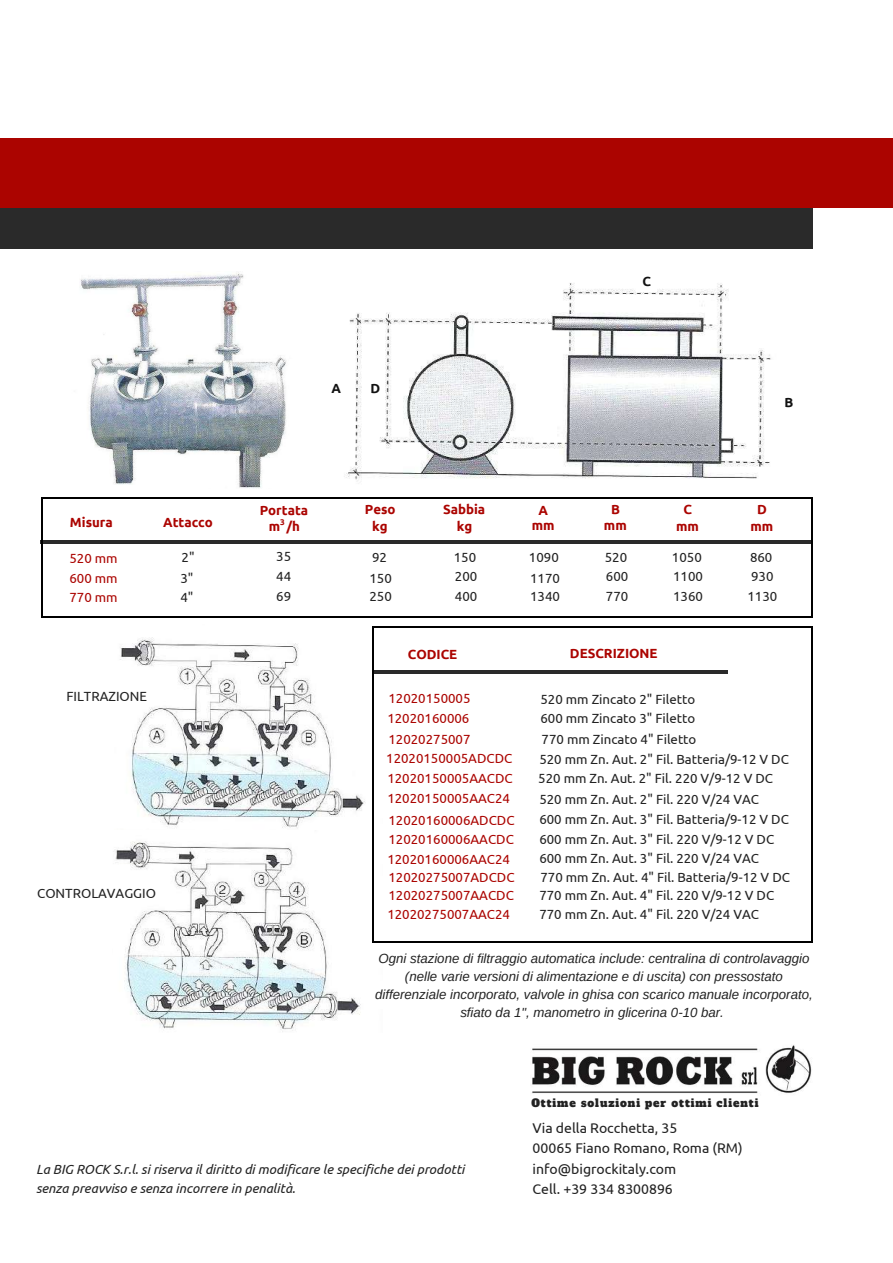
<style>
.page{position:relative;width:893px;height:1263px;background:#fff}
.page>*{position:absolute;margin:0;border:0;box-sizing:border-box;transform-origin:0 0}
.t1{font:14.1px/20.2px "Ubuntu";color:#222}
.t2{font:13.2px "Ubuntu";color:#222}
.t3{font:italic 13.2px/18px "Arimo";color:#222;text-align:center}
.t4{font:13.2px/19.2px "Ubuntu";color:#ab0400}
.t5{font:italic 13.2px/19.2px "Ubuntu";color:#222}
.t6{font:700 13.2px/17px "Ubuntu";color:#ab0400;text-align:center}
.t7{font:700 13.2px "Ubuntu";color:#121212}
.t8{font:10.8px "Alfa Slab One";letter-spacing:.09em;color:#222}
.t9{font:700 8.25px "Ubuntu";color:#ab0400}
.s1{font-family:"DejaVu Sans"}
</style>
<div class="page">
<div style="left:0;top:195px;width:813px;height:54px;background:#2a2a2a"></div>
<div style="left:0;top:138px;width:893px;height:70px;background:#ab0400"></div>
<img style="left:532px;top:1045px;width:280px;height:49px">
<img style="left:344px;top:283px;width:427px;height:198px">
<div style="left:318px;top:370px;width:37px;height:38px;background:#fff"></div>
<div style="left:365px;top:370px;width:20px;height:38px;background:#fff"></div>
<div style="left:765px;top:394px;width:20px;height:37px;background:#fff"></div>
<div style="left:636px;top:274px;width:20px;height:18px;background:#fff"></div>
<hr style="left:40px;top:540px;width:772px;height:4px;background:#2a2a2a">
<img style="left:80px;top:272px;width:206px;height:216px">
<img style="left:115px;top:819px;width:268px;height:213px">
<img style="left:115px;top:637px;width:251px;height:193px">
<hr style="left:374px;top:670px;width:353px;height:3px;background:#2a2a2a">
<hr style="left:372px;top:628px;width:1px;height:313px;background:#000">
<hr style="left:811px;top:628px;width:2px;height:313px;background:#000">
<hr style="left:373px;top:941px;width:438px;height:1px;background:#000">
<hr style="left:373px;top:626px;width:438px;height:2px;background:#000">
<hr style="left:41px;top:498px;width:1px;height:118px;background:#000">
<hr style="left:811px;top:498px;width:2px;height:118px;background:#000">
<hr style="left:42px;top:616px;width:769px;height:2px;background:#000">
<hr style="left:42px;top:497px;width:769px;height:1px;background:#000">
<p class="t7" style="left:643px;top:274px;width:10px">C</p>
<p class="t7" style="left:331px;top:381px;width:11px">A</p>
<p class="t7" style="left:371px;top:381px;width:11px">D</p>
<p class="t7" style="left:784px;top:395px;width:10px">B</p>
<p class="t6" style="left:260px;top:502px;width:50px">Portata</p>
<p class="t6" style="left:365px;top:500px;width:32px">Peso kg</p>
<p class="t6" style="left:443px;top:500px;width:44px">Sabbia kg</p>
<p class="t6" style="left:532px;top:503px;width:24px;line-height:14.7px">A mm</p>
<p class="t6" style="left:604px;top:501px;width:24px;line-height:15.8px">B mm</p>
<p class="t6" style="left:676px;top:500px;width:24px">C mm</p>
<p class="t6" style="left:750px;top:500px;width:24px">D mm</p>
<p class="t6" style="left:70px;top:514px;width:44px">Misura</p>
<p class="t6" style="left:163px;top:514px;width:51px">Attacco</p>
<p class="t2" style="left:182px;top:550px;width:14px">2"</p>
<p class="t2" style="left:276px;top:549px;width:16px">35</p>
<p class="t2" style="left:372px;top:550px;width:16px">92</p>
<p class="t2" style="left:454px;top:550px;width:24px">150</p>
<p class="t2" style="left:529px;top:550px;width:31px">1090</p>
<p class="t2" style="left:605px;top:550px;width:24px">520</p>
<p class="t2" style="left:672px;top:550px;width:31px">1050</p>
<p class="t2" style="left:750px;top:550px;width:24px">860</p>
<p class="t9" style="left:280px;top:518px;width:6px">3</p>
<p class="t6" style="left:269px;top:517px;width:33px">m /h</p>
<p class="t4" style="left:70px;top:549px;width:50px">520 mm<br>600 mm</p>
<p class="t2" style="left:180px;top:570px;width:14px">3"</p>
<p class="t2" style="left:276px;top:569px;width:16px">44</p>
<p class="t2" style="left:369px;top:570px;width:24px">150</p>
<p class="t2" style="left:455px;top:569px;width:24px">200</p>
<p class="t2" style="left:530px;top:570px;width:31px">1170</p>
<p class="t2" style="left:606px;top:569px;width:24px">600</p>
<p class="t2" style="left:673px;top:569px;width:31px">1100</p>
<p class="t2" style="left:751px;top:569px;width:24px">930</p>
<p class="t4" style="left:70px;top:587px;width:50px">770 mm</p>
<p class="t2" style="left:180px;top:589px;width:14px">4"</p>
<p class="t2" style="left:276px;top:588px;width:16px">69</p>
<p class="t2" style="left:369px;top:588px;width:24px">250</p>
<p class="t2" style="left:455px;top:588px;width:24px">400</p>
<p class="t2" style="left:530px;top:588px;width:31px">1340</p>
<p class="t2" style="left:606px;top:588px;width:24px">770</p>
<p class="t2" style="left:673px;top:588px;width:31px">1360</p>
<p class="t2" style="left:747px;top:588px;width:31px">1130</p>
<p class="t2" style="left:66px;top:688px;width:82px">FILTRAZIONE</p>
<p class="t2" style="left:37px;top:885px;width:120px">CONTROLAVAGGIO</p>
<p class="t6" style="left:408px;top:646px;width:51px">CODICE</p>
<p class="t6" style="left:570px;top:645px;width:89px">DESCRIZIONE</p>
<p class="t4" style="left:388px;top:688px;width:84px">12020150005</p>
<p class="t2" style="left:540px;top:692px;width:156px">520 mm Zincato 2" Filetto</p>
<p class="t4" style="left:387px;top:709px;width:84px">12020160006</p>
<p class="t2" style="left:540px;top:711px;width:156px">600 mm Zincato 3" Filetto</p>
<p class="t4" style="left:388px;top:729px;width:84px">12020275007</p>
<p class="t2" style="left:542px;top:731px;width:156px">770 mm Zincato 4" Filetto</p>
<p class="t4" style="left:386px;top:748px;width:128px">12020150005ADCDC</p>
<p class="t2" style="left:539px;top:751px;width:251px">520 mm Zn. Aut. 2" Fil. Batteria/9-12 V DC</p>
<p class="t4" style="left:387px;top:768px;width:127px">12020150005AACDC</p>
<p class="t2" style="left:538px;top:771px;width:236px">520 mm Zn. Aut. 2" Fil. 220 V/9-12 V DC</p>
<p class="t4" style="left:387px;top:789px;width:124px">12020150005AAC24</p>
<p class="t2" style="left:539px;top:792px;width:221px">520 mm Zn. Aut. 2" Fil. 220 V/24 VAC</p>
<p class="t4" style="left:388px;top:810px;width:128px">12020160006ADCDC</p>
<p class="t2" style="left:539px;top:811px;width:251px">600 mm Zn. Aut. 3" Fil. Batteria/9-12 V DC</p>
<p class="t4" style="left:388px;top:829px;width:127px">12020160006AACDC</p>
<p class="t2" style="left:539px;top:831px;width:236px">600 mm Zn. Aut. 3" Fil. 220 V/9-12 V DC</p>
<p class="t4" style="left:387px;top:849px;width:124px">12020160006AAC24</p>
<p class="t2" style="left:539px;top:851px;width:221px">600 mm Zn. Aut. 3" Fil. 220 V/24 VAC</p>
<p class="t4" style="left:388px;top:868px;width:128px">12020275007ADCDC</p>
<p class="t2" style="left:540px;top:870px;width:251px">770 mm Zn. Aut. 4" Fil. Batteria/9-12 V DC</p>
<p class="t4" style="left:388px;top:886px;width:127px">12020275007AACDC</p>
<p class="t2" style="left:539px;top:888px;width:236px">770 mm Zn. Aut. 4" Fil. 220 V/9-12 V DC</p>
<p class="t4" style="left:387px;top:905px;width:124px">12020275007AAC24</p>
<p class="t2" style="left:539px;top:907px;width:221px">770 mm Zn. Aut. 4" Fil. 220 V/24 VAC</p>
<p class="t3" style="left:375px;top:949px;width:439px">Ogni stazione di filtraggio automatica include: centralina di controlavaggio (nelle varie versioni di alimentazione e di uscita) con pressostato differenziale incorporato, valvole in ghisa con scarico manuale incorporato, sfiato da 1", manometro in glicerina 0-10 bar.</p>
<p class="t8" style="left:531px;top:1096px;width:228px">Ottime soluzioni per ottimi clienti</p>
<p class="t5" style="left:36px;top:1159px;width:430px">La BIG ROCK S.r.l. si riserva il diritto di modificare le specifiche dei prodotti senza preavviso e senza incorrere in penalita<span class="s1">̀</span>.</p>
<p class="t1" style="left:533px;top:1118px;width:212px">Via della Rocchetta, 35<br>00065 Fiano Romano, Roma (RM) info@bigrockitaly.com<br>Cell. +39 334 8300896</p>
</div>
